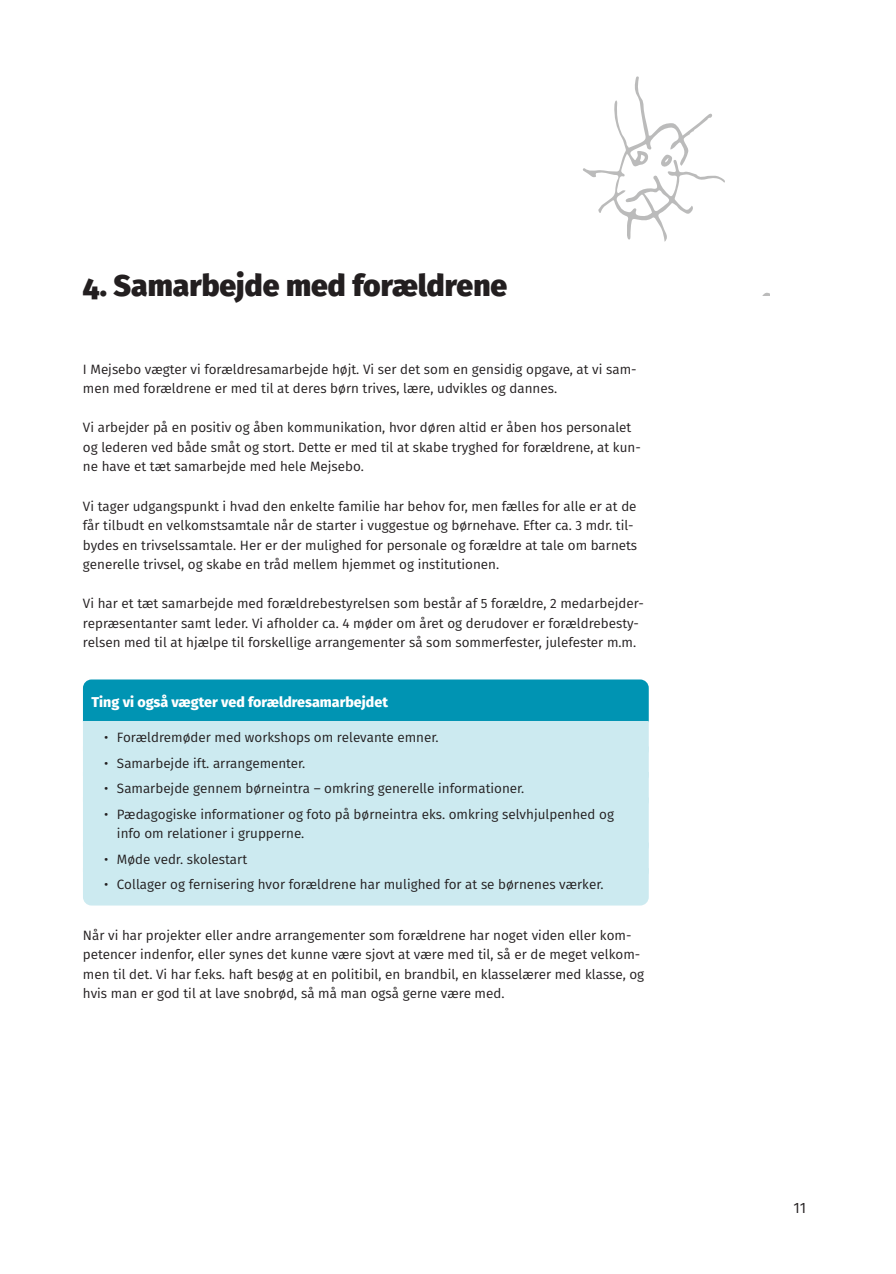
<style>
.page{position:relative;width:896px;height:1274px;background:#fff}
.page>*{position:absolute;margin:0;border:0;box-sizing:border-box;transform-origin:0 0}
._024_Kap{font:800 30px "Fira Sans";color:#231f20}
.t1{font:15px "Fira Sans";color:#231f20}
._014_ML_-_tjekliste{font:800 14.25px "Fira Sans";color:#fff}
._009_Brød_1_under{font:13.5px/19.5px "Fira Sans";color:#231f20}
._009_Brød{font:13.5px/19.5px "Fira Sans";color:#231f20}
</style>
<div class="page">
<svg style="left:83px;top:679px;width:565px;height:226px;background:#a6dae4"></svg>
<svg style="left:762px;top:292px;width:7px;height:4px"></svg>
<svg style="left:583px;top:76px;width:142px;height:166px"></svg>
<p class="_024_Kap" style="left:83px;top:259px;width:426px">4. Samarbejde med forældrene</p>
<p class="_009_Brød_1_under" style="left:83px;top:359px;width:555px">I Mejsebo vægter vi forældresamarbejde højt. Vi ser det som en gensidig opgave, at vi sam&shy;men med forældrene er med til at deres børn trives, lære, udvikles og dannes.</p>
<p class="_009_Brød_1_under" style="left:83px;top:417px;width:559px">Vi arbejder på en positiv og åben kommunikation, hvor døren altid er åben hos personalet og lederen ved både småt og stort. Dette er med til at skabe tryghed for forældrene, at kun&shy;ne have et tæt samarbejde med hele Mejsebo.</p>
<p class="_009_Brød_1_under" style="left:83px;top:495px;width:556px">Vi tager udgangspunkt i hvad den enkelte familie har behov for, men fælles for alle er at de får tilbudt en velkomstsamtale når de starter i vuggestue og børnehave. Efter ca. 3 mdr. til&shy;bydes en trivselssamtale. Her er der mulighed for personale og forældre at tale om barnets generelle trivsel, og skabe en tråd mellem hjemmet og institutionen.</p>
<p class="_009_Brød" style="left:83px;top:593px;width:562px">Vi har et tæt samarbejde med forældrebestyrelsen som består af 5 forældre, 2 medarbejder&shy;repræsentanter samt leder. Vi afholder ca. 4 møder om året og derudover er forældrebesty&shy;relsen med til at hjælpe til forskellige arrangementer så som sommerfester, julefester m.m.</p>
<p class="_014_ML_-_tjekliste" style="left:91px;top:689px;width:298px">Ting vi også vægter ved forældresamarbejdet</p>
<p class="_009_Brød_1_under" style="left:104px;top:727px;width:334px">• Forældremøder med workshops om relevante emner.</p>
<p class="_009_Brød_1_under" style="left:104px;top:752px;width:201px">• Samarbejde ift. arrangementer.</p>
<p class="_009_Brød_1_under" style="left:104px;top:778px;width:420px">• Samarbejde gennem børneintra – omkring generelle informationer.</p>
<p class="_009_Brød_1_under" style="left:117px;top:803px;width:498px;text-indent:-13px">• Pædagogiske informationer og foto på børneintra eks. omkring selvhjulpenhed og info om relationer i grupperne.</p>
<p class="_009_Brød_1_under" style="left:104px;top:848px;width:144px">• Møde vedr. skolestart</p>
<p class="_009_Brød_1_under" style="left:104px;top:874px;width:499px">• Collager og fernisering hvor forældrene har mulighed for at se børnenes værker.</p>
<p class="_009_Brød_1_under" style="left:83px;top:924px;width:563px">Når vi har projekter eller andre arrangementer som forældrene har noget viden eller kom&shy;petencer indenfor, eller synes det kunne være sjovt at være med til, så er de meget velkom&shy;men til det. Vi har f.eks. haft besøg at en politibil, en brandbil, en klasselærer med klasse, og hvis man er god til at lave snobrød, så må man også gerne være med.</p>
<p class="t1" style="left:793px;top:1196px;width:14px">11</p>
</div>
